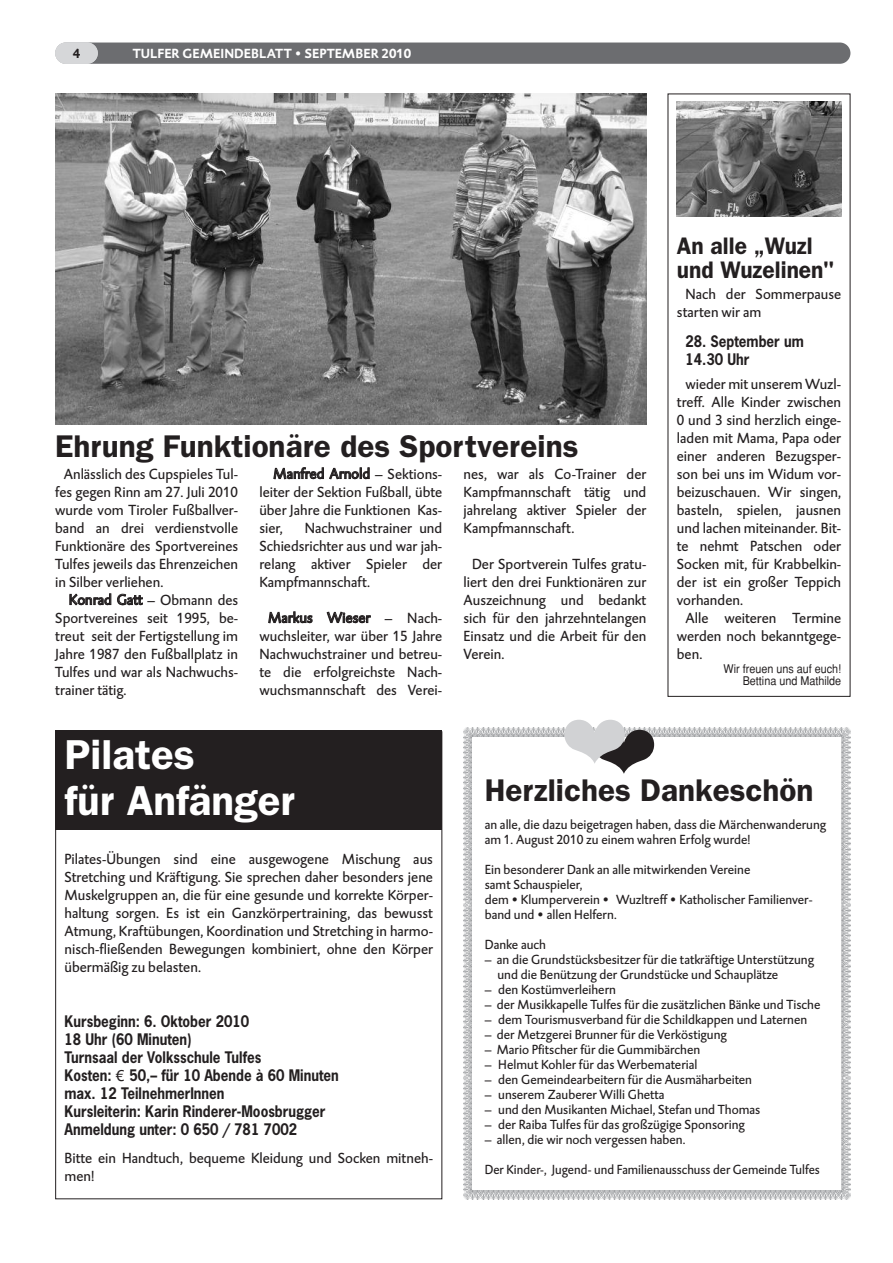
<style>
.page{position:relative;width:893px;height:1263px;background:#fff}
.page>*{position:absolute;margin:0;border:0;box-sizing:border-box;transform-origin:0 0}
.t1{font:72px "Zapf Ding Neu";color:#d1d2d4}
.t2{font:600 42px/45px "Franklin Gothic";color:#fff}
.t3{font:600 31.5px "Franklin Gothic";color:#231f20}
.t4{font:600 24px/24px "Franklin Gothic";color:#231f20;scale:.95 1}
.t5{font:15px/18px "DTL Caspari T";color:#231f20;text-align:justify}
.t6{font:700 15px/18px "News Gothic";color:#231f20;scale:.9 1}
.t7{font:13.5px/15px "DTL Caspari T";color:#231f20}
.t8{font:700 13.5px "DTL Caspari T";color:#fff}
.t9{font:700 13.5px "DTL Caspari T";color:#231f20}
.t10{font:12px/12px "Helvetica";color:#231f20;text-align:right;scale:.9 1}
.s1{font-family:"Lucida Grande";font-weight:400}
.s2{color:#231f20}
</style>
<div class="page">
<div style="left:55px;top:43px;width:795px;height:21px;background:#6c6d70;border-radius:11px"></div>
<div style="left:55px;top:43px;width:43px;height:21px;background:#d6d7d9;border-radius:11px"></div>
<div style="left:55px;top:730px;width:387px;height:99px;background:#231f20"></div>
<svg style="left:464px;top:728px;width:386px;height:471px"></svg>
<img style="left:55px;top:94px;width:591px;height:330px">
<img style="left:676px;top:101px;width:166px;height:116px">
<p class="t9" style="left:73px;top:46px;width:9px">4</p>
<p class="t8" style="left:133px;top:45px;width:280px">TULFER GEMEINDEBLATT • SEPTEMBER 2010</p>
<h3 class="t3" style="left:55px;top:427px;width:525px">Ehrung Funktionäre des Sportvereins</h3>
<p class="t5" style="left:55px;top:465px;width:184px;text-indent:9px">Anlässlich des Cupspieles Tul&shy;fes gegen Rinn am 27. Juli 2010 wurde vom Tiroler Fußballver&shy;band an drei verdienstvolle Funktionäre des Sportvereines Tulfes jeweils das Ehrenzeichen in Silber verliehen.</p>
<p class="t5" style="left:55px;top:590px;width:184px;text-indent:14px">Konrad Gatt – Obmann des Sportvereines seit 1995, be&shy;treut seit der Fertigstellung im Jahre 1987 den Fußballplatz in Tulfes und war als Nachwuchs&shy;trainer tätig.</p>
<p class="t5" style="left:259px;top:464px;width:184px;text-indent:14px">Manfred Arnold – Sektions&shy;leiter der Sektion Fußball, übte über Jahre die Funktionen Kas&shy;sier,</p>
<p class="t5" style="left:259px;top:519px;width:184px;text-indent:45px">Nachwuchstrainer und Schiedsrichter aus und war jah&shy;relang aktiver Spieler der Kampfmannschaft.</p>
<p class="t5" style="left:259px;top:608px;width:184px;text-align:center">Markus Wieser – Nach&shy;wuchsleiter, war über 15 Jahre<br>Nachwuchstrainer und betreu&shy;te die erfolgreichste Nach&shy;wuchsmannschaft des Verei-</p>
<p class="t5" style="left:463px;top:465px;width:184px">nes, war als Co-Trainer der Kampfmannschaft tätig und jahrelang aktiver Spieler der Kampfmannschaft.</p>
<p class="t5" style="left:463px;top:555px;width:184px;text-indent:9px">Der Sportverein Tulfes gratu&shy;liert den drei Funktionären zur Auszeichnung und bedankt sich für den jahrzehntelangen Einsatz und die Arbeit für den Verein.</p>
<h3 class="t4" style="left:677px;top:234px;width:167px">An alle „Wuzl und Wuzelinen"</h3>
<p class="t5" style="left:677px;top:285px;width:166px;text-indent:9px">Nach der Sommerpause starten wir am</p>
<p class="t6" style="left:685px;top:333px;width:133px">28. September um<br>14.30 Uhr</p>
<p class="t5" style="left:685px;top:375px;width:157px">wieder mit unserem Wuzl-</p>
<p class="t5" style="left:677px;top:393px;width:166px">treff. Alle Kinder zwischen</p>
<p class="t5" style="left:677px;top:411px;width:166px">0 und 3 sind herzlich einge-</p>
<p class="t5" style="left:677px;top:429px;width:166px">laden mit Mama, Papa oder</p>
<p class="t5" style="left:677px;top:447px;width:166px">einer anderen Bezugsper-</p>
<p class="t5" style="left:677px;top:465px;width:166px">son bei uns im Widum vor-</p>
<p class="t5" style="left:677px;top:483px;width:166px">beizuschauen. Wir singen,</p>
<p class="t5" style="left:677px;top:501px;width:166px">basteln, spielen, jausnen</p>
<p class="t5" style="left:677px;top:519px;width:166px">und lachen miteinander. Bit-</p>
<p class="t5" style="left:677px;top:537px;width:166px">te nehmt Patschen oder</p>
<p class="t5" style="left:677px;top:555px;width:166px">Socken mit, für Krabbelkin-</p>
<p class="t5" style="left:677px;top:573px;width:166px">der ist ein großer Teppich</p>
<p class="t5" style="left:677px;top:591px;width:68px">vorhanden.</p>
<p class="t5" style="left:685px;top:609px;width:157px">Alle weiteren Termine</p>
<p class="t5" style="left:677px;top:627px;width:166px">werden noch bekanntgege-</p>
<p class="t5" style="left:677px;top:645px;width:27px">ben.</p>
<p class="t10" style="left:724px;top:663px;width:132px">Wir freuen uns auf euch!<br>Bettina und Mathilde</p>
<h2 class="t2" style="left:65px;top:732px;width:232px">Pilates<br>für Anfänger</h2>
<p class="t5" style="left:65px;top:850px;width:370px">Pilates-Übungen sind eine ausgewogene Mischung aus Stretching und Kräftigung. Sie sprechen daher besonders jene Muskelgruppen an, die für eine gesunde und korrekte Körper&shy;haltung sorgen. Es ist ein Ganzkörpertraining, das bewusst Atmung, Kraftübungen, Koordination und Stretching in harmo&shy;nisch-fließenden Bewegungen kombiniert, ohne den Körper übermäßig zu belasten.</p>
<p class="t6" style="left:65px;top:1013px;width:306px">Kursbeginn: 6. Oktober 2010<br>18 Uhr (60 Minuten)<br>Turnsaal der Volksschule Tulfes<br>Kosten: <span class="s1">€</span> 50,– für 10 Abende à 60 Minuten max. 12 TeilnehmerInnen<br>Kursleiterin: Karin Rinderer-Moosbrugger<br>Anmeldung unter: 0 650 / 781 7002</p>
<p class="t5" style="left:65px;top:1149px;width:370px">Bitte ein Handtuch, bequeme Kleidung und Socken mitneh&shy;men!</p>
<h1 class="t1" style="left:562px;top:700px;width:96px">§<span class="s2">§</span></h1>
<h3 class="t3" style="left:485px;top:771px;width:330px">Herzliches Dankeschön</h3>
<p class="t7" style="left:485px;top:817px;width:343px">an alle, die dazu beigetragen haben, dass die Märchenwanderung am 1. August 2010 zu einem wahren Erfolg wurde!</p>
<p class="t7" style="left:485px;top:862px;width:329px">Ein besonderer Dank an alle mitwirkenden Vereine<br>samt Schauspieler,<br>dem • Klumperverein • Wuzltreff • Katholischer Familienver&shy;band und • allen Helfern.</p>
<p class="t7" style="left:485px;top:937px;width:63px">Danke auch</p>
<p class="t7" style="left:497px;top:952px;width:318px;text-indent:-13px">– an die Grundstücksbesitzer für die tatkräftige Unterstützung und die Benützung der Grundstücke und Schauplätze</p>
<p class="t7" style="left:485px;top:982px;width:133px">– den Kostümverleihern</p>
<p class="t7" style="left:485px;top:997px;width:337px">– der Musikkapelle Tulfes für die zusätzlichen Bänke und Tische</p>
<p class="t7" style="left:485px;top:1012px;width:324px">– dem Tourismusverband für die Schildkappen und Laternen</p>
<p class="t7" style="left:485px;top:1027px;width:244px">– der Metzgerei Brunner für die Verköstigung</p>
<p class="t7" style="left:485px;top:1042px;width:217px">– Mario Pfitscher für die Gummibärchen</p>
<p class="t7" style="left:485px;top:1057px;width:214px">– Helmut Kohler für das Werbematerial</p>
<p class="t7" style="left:485px;top:1072px;width:269px">– den Gemeindearbeitern für die Ausmäharbeiten</p>
<p class="t7" style="left:485px;top:1087px;width:181px">– unserem Zauberer Willi Ghetta</p>
<p class="t7" style="left:485px;top:1102px;width:277px">– und den Musikanten Michael, Stefan und Thomas</p>
<p class="t7" style="left:485px;top:1117px;width:262px">– der Raiba Tulfes für das großzügige Sponsoring</p>
<p class="t7" style="left:485px;top:1132px;width:202px">– allen, die wir noch vergessen haben.</p>
<p class="t7" style="left:485px;top:1162px;width:337px">Der Kinder-, Jugend- und Familienausschuss der Gemeinde Tulfes</p>
</div>
